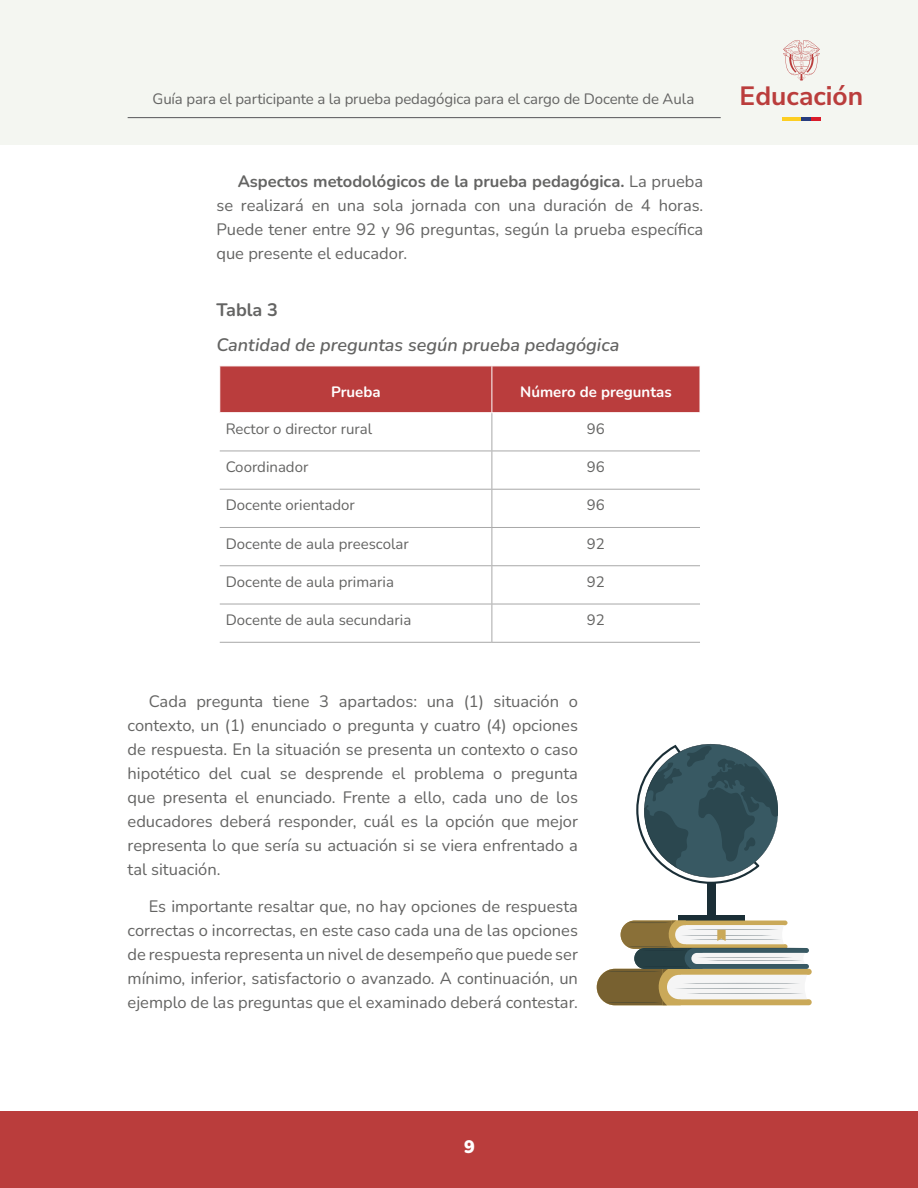
<style>
.page{position:relative;width:918px;height:1188px;background:#fff}
.page>*{position:absolute;margin:0;border:0;box-sizing:border-box;transform-origin:0 0}
.t1{font:200 26.4px "Nunito Sans 12 pt";color:#ba3d3c}
.Subtitulo2{font:italic 600 18px "Nunito";color:#646463}
.Subtitulo2-2{font:700 18px "Nunito";color:#646463}
.t2{font:900 18px "Nunito";color:#fff}
.CTxT{font:16.5px/24px "Nunito";color:#646463;text-align:justify}
.TxT_Tablas{font:15px "Nunito";color:#646463}
.TxT_Tablas-2{font:700 15px "Nunito";color:#fff}
.s1{font-weight:700}
</style>
<div class="page">
<div style="left:0;top:0;width:918px;height:145px;background:#f4f6f1"></div>
<div style="left:0;top:1112px;width:918px;height:76px;background:#ba3d3c"></div>
<hr style="left:128px;top:117px;width:593px;height:1px;background:#565659">
<svg style="left:783px;top:40px;width:37px;height:41px"></svg>
<hr style="left:782px;top:118px;width:19px;height:3px;background:#fdce22">
<svg style="left:801px;top:118px;width:19px;height:3px"></svg>
<div style="left:707px;top:882px;width:8px;height:33px;background:#1a2e36"></div>
<div style="left:678px;top:915px;width:66px;height:5px;background:#1a2e36"></div>
<svg style="left:636px;top:744px;width:142px;height:140px"></svg>
<svg style="left:597px;top:921px;width:215px;height:84px"></svg>
<div style="left:220px;top:367px;width:480px;height:45px;background:#ba3d3d"></div>
<hr style="left:492px;top:413px;width:1px;height:38px;background:#a8a8a8">
<hr style="left:220px;top:451px;width:272px;height:1px;background:#a8a8a8">
<hr style="left:492px;top:451px;width:208px;height:1px;background:#a8a8a8">
<hr style="left:492px;top:451px;width:1px;height:38px;background:#a8a8a8">
<hr style="left:220px;top:489px;width:272px;height:1px;background:#a8a8a8">
<hr style="left:492px;top:489px;width:208px;height:1px;background:#a8a8a8">
<hr style="left:492px;top:490px;width:1px;height:37px;background:#a8a8a8">
<hr style="left:220px;top:527px;width:272px;height:1px;background:#a8a8a8">
<hr style="left:492px;top:527px;width:208px;height:1px;background:#a8a8a8">
<hr style="left:492px;top:528px;width:1px;height:37px;background:#a8a8a8">
<hr style="left:220px;top:565px;width:272px;height:1px;background:#a8a8a8">
<hr style="left:492px;top:565px;width:208px;height:1px;background:#a8a8a8">
<hr style="left:492px;top:566px;width:1px;height:38px;background:#a8a8a8">
<hr style="left:220px;top:604px;width:272px;height:1px;background:#a8a8a8">
<hr style="left:492px;top:604px;width:208px;height:1px;background:#a8a8a8">
<hr style="left:492px;top:604px;width:1px;height:38px;background:#a8a8a8">
<hr style="left:220px;top:642px;width:272px;height:1px;background:#a8a8a8">
<hr style="left:492px;top:642px;width:208px;height:1px;background:#a8a8a8">
<hr style="left:492px;top:366px;width:1px;height:46px;background:#fff">
<p class="TxT_Tablas" style="left:153px;top:89px;width:543px">Guía para el participante a la prueba pedagógica para el cargo de Docente de Aula</p>
<p class="CTxT" style="left:216px;top:168px;width:488px;text-indent:21px"><span class="s1">Aspectos metodológicos de la prueba pedagógica.</span> La prueba se realizará en una sola jornada con una duración de 4 horas.<br>Puede tener entre 92 y 96 preguntas, según la prueba específica que presente el educador.</p>
<p class="Subtitulo2-2" style="left:216px;top:297px;width:63px">Tabla 3</p>
<p class="Subtitulo2" style="left:216px;top:332px;width:404px">Cantidad de preguntas según prueba pedagógica</p>
<p class="TxT_Tablas-2" style="left:331px;top:381px;width:51px">Prueba</p>
<p class="TxT_Tablas-2" style="left:520px;top:381px;width:153px">Número de preguntas</p>
<p class="TxT_Tablas" style="left:226px;top:418px;width:148px">Rector o director rural</p>
<p class="TxT_Tablas" style="left:587px;top:418px;width:19px">96</p>
<p class="TxT_Tablas" style="left:226px;top:456px;width:84px">Coordinador</p>
<p class="TxT_Tablas" style="left:587px;top:456px;width:19px">96</p>
<p class="TxT_Tablas" style="left:226px;top:495px;width:131px">Docente orientador</p>
<p class="TxT_Tablas" style="left:587px;top:495px;width:19px">96</p>
<p class="TxT_Tablas" style="left:226px;top:533px;width:185px">Docente de aula preescolar</p>
<p class="TxT_Tablas" style="left:587px;top:533px;width:19px">92</p>
<p class="TxT_Tablas" style="left:226px;top:571px;width:170px">Docente de aula primaria</p>
<p class="TxT_Tablas" style="left:587px;top:571px;width:19px">92</p>
<p class="TxT_Tablas" style="left:226px;top:609px;width:187px">Docente de aula secundaria</p>
<p class="TxT_Tablas" style="left:587px;top:609px;width:19px">92</p>
<p class="CTxT" style="left:128px;top:689px;width:452px;text-indent:21px">Cada pregunta tiene 3 apartados: una (1) situación o contexto, un (1) enunciado o pregunta y cuatro (4) opciones de respuesta. En la situación se presenta un contexto o caso hipotético del cual se desprende el problema o pregunta que presenta el enunciado. Frente a ello, cada uno de los educadores deberá responder, cuál es la opción que mejor representa lo que sería su actuación si se viera enfrentado a tal situación.</p>
<p class="CTxT" style="left:128px;top:894px;width:452px;text-indent:21px">Es importante resaltar que, no hay opciones de respuesta correctas o incorrectas, en este caso cada una de las opciones de respuesta representa un nivel de desempeño que puede ser mínimo, inferior, satisfactorio o avanzado. A continuación, un ejemplo de las preguntas que el examinado deberá contestar.</p>
<h1 class="t1" style="left:740px;top:78px;width:125px">Educación</h1>
<p class="t2" style="left:464px;top:1134px;width:12px">9</p>
</div>
